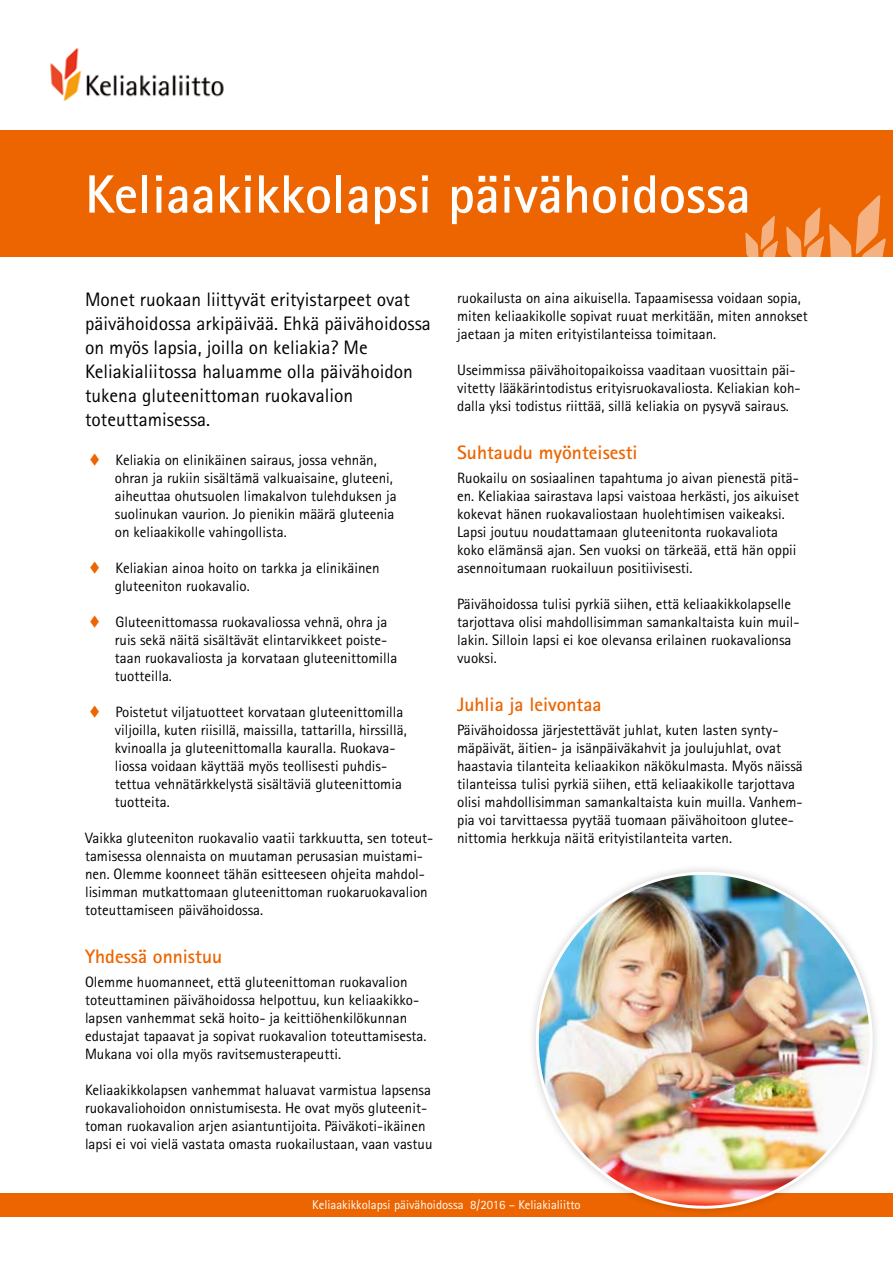
<style>
.page{position:relative;width:893px;height:1263px;background:#fff}
.page>*{position:absolute;margin:0;border:0;box-sizing:border-box;transform-origin:0 0}
.t1{font:700 54px "Rotis Sans Serif Std";color:#fff}
.t2{font:19.5px/24px "Rotis Sans Serif Std";color:#000}
.t3{font:700 19.5px "Rotis Sans Serif Std";color:#ec6500}
.t4{font:15px/18px "Rotis Sans Serif Std";color:#000}
.t5{font:12.75px "Rotis Sans Serif Std";color:#fff}
.s1{color:#ec6500}
</style>
<div class="page">
<div style="left:0;top:1193px;width:893px;height:23px;background:#ec6500"></div>
<img style="left:50px;top:48px;width:174px;height:53px">
<div style="left:527px;top:863px;width:355px;height:354px;background:#000;opacity:.2"></div>
<img style="left:535px;top:871px;width:339px;height:339px">
<div style="left:0;top:130px;width:893px;height:127px;background:#ec6500"></div>
<svg style="left:745px;top:216px;width:33px;height:41px"></svg>
<svg style="left:786px;top:195px;width:100px;height:62px"></svg>
<h1 class="t1" style="left:85px;top:160px;width:667px">Keliaakikkolapsi päivähoidossa</h1>
<h2 class="t2" style="left:85px;top:287px;width:347px">Monet ruokaan liittyvät erityistarpeet ovat päivähoidossa arkipäivää. Ehkä päivähoidossa on myös lapsia, joilla on keliakia? Me Keliakialiitossa haluamme olla päivähoidon tukena gluteenittoman ruokavalion toteuttamisessa.</h2>
<p class="t4" style="left:115px;top:451px;width:283px;text-indent:-26px"><span class="s1">▼</span> Keliakia on elinikäinen sairaus, jossa vehnän, ohran ja rukiin sisältämä valkuaisaine, gluteeni, aiheuttaa ohutsuolen limakalvon tulehduksen ja suolinukan vaurion. Jo pienikin määrä gluteenia on keliaakikolle vahingollista.</p>
<p class="t4" style="left:115px;top:559px;width:266px;text-indent:-26px"><span class="s1">▼</span> Keliakian ainoa hoito on tarkka ja elinikäinen gluteeniton ruokavalio.</p>
<p class="t4" style="left:115px;top:613px;width:284px;text-indent:-26px"><span class="s1">▼</span> Gluteenittomassa ruokavaliossa vehnä, ohra ja ruis sekä näitä sisältävät elintarvikkeet poiste&shy;taan ruokavaliosta ja korvataan gluteenittomilla tuotteilla.</p>
<p class="t4" style="left:115px;top:703px;width:293px;text-indent:-26px"><span class="s1">▼</span> Poistetut viljatuotteet korvataan gluteenittomilla viljoilla, kuten riisillä, maissilla, tattarilla, hirssillä, kvinoalla ja gluteenittomalla kauralla. Ruokava&shy;liossa voidaan käyttää myös teollisesti puhdis&shy;tettua vehnätärkkelystä sisältäviä gluteenittomia tuotteita.</p>
<p class="t4" style="left:85px;top:829px;width:350px">Vaikka gluteeniton ruokavalio vaatii tarkkuutta, sen toteut&shy;tamisessa olennaista on muutaman perusasian muistami&shy;nen. Olemme koonneet tähän esitteeseen ohjeita mahdol&shy;lisimman mutkattomaan gluteenittoman ruokaruokavalion toteuttamiseen päivähoidossa.</p>
<h2 class="t3" style="left:85px;top:944px;width:139px">Yhdessä onnistuu</h2>
<p class="t4" style="left:85px;top:973px;width:343px">Olemme huomanneet, että gluteenittoman ruokavalion toteuttaminen päivähoidossa helpottuu, kun keliaakikko&shy;lapsen vanhemmat sekä hoito- ja keittiöhenkilökunnan edustajat tapaavat ja sopivat ruokavalion toteuttamisesta.<br>Mukana voi olla myös ravitsemusterapeutti.</p>
<p class="t4" style="left:85px;top:1081px;width:349px">Keliaakikkolapsen vanhemmat haluavat varmistua lapsensa ruokavaliohoidon onnistumisesta. He ovat myös gluteenit&shy;toman ruokavalion arjen asiantuntijoita. Päiväkoti-ikäinen lapsi ei voi vielä vastata omasta ruokailustaan, vaan vastuu</p>
<p class="t4" style="left:457px;top:289px;width:352px">ruokailusta on aina aikuisella. Tapaamisessa voidaan sopia, miten keliaakikolle sopivat ruuat merkitään, miten annokset jaetaan ja miten erityistilanteissa toimitaan.</p>
<p class="t4" style="left:457px;top:361px;width:345px">Useimmissa päivähoitopaikoissa vaaditaan vuosittain päi&shy;vitetty lääkärintodistus erityisruokavaliosta. Keliakian koh&shy;dalla yksi todistus riittää, sillä keliakia on pysyvä sairaus.</p>
<h2 class="t3" style="left:457px;top:440px;width:182px">Suhtaudu myönteisesti</h2>
<p class="t4" style="left:457px;top:469px;width:343px">Ruokailu on sosiaalinen tapahtuma jo aivan pienestä pitä&shy;en. Keliakiaa sairastava lapsi vaistoaa herkästi, jos aikuiset kokevat hänen ruokavaliostaan huolehtimisen vaikeaksi.<br>Lapsi joutuu noudattamaan gluteenitonta ruokavaliota koko elämänsä ajan. Sen vuoksi on tärkeää, että hän oppii asennoitumaan ruokailuun positiivisesti.</p>
<p class="t4" style="left:457px;top:595px;width:344px">Päivähoidossa tulisi pyrkiä siihen, että keliaakikkolapselle tarjottava olisi mahdollisimman samankaltaista kuin muil&shy;lakin. Silloin lapsi ei koe olevansa erilainen ruokavalionsa vuoksi.</p>
<h2 class="t3" style="left:457px;top:692px;width:146px">Juhlia ja leivontaa</h2>
<p class="t4" style="left:457px;top:721px;width:347px">Päivähoidossa järjestettävät juhlat, kuten lasten synty&shy;mäpäivät, äitien- ja isänpäiväkahvit ja joulujuhlat, ovat haastavia tilanteita keliaakikon näkökulmasta. Myös näissä tilanteissa tulisi pyrkiä siihen, että keliaakikolle tarjottava olisi mahdollisimman samankaltaista kuin muilla. Vanhem&shy;pia voi tarvittaessa pyytää tuomaan päivähoitoon glutee&shy;nittomia herkkuja näitä erityistilanteita varten.</p>
<p class="t5" style="left:312px;top:1197px;width:270px">Keliaakikkolapsi päivähoidossa 8/2016 – Keliakialiitto</p>
</div>
